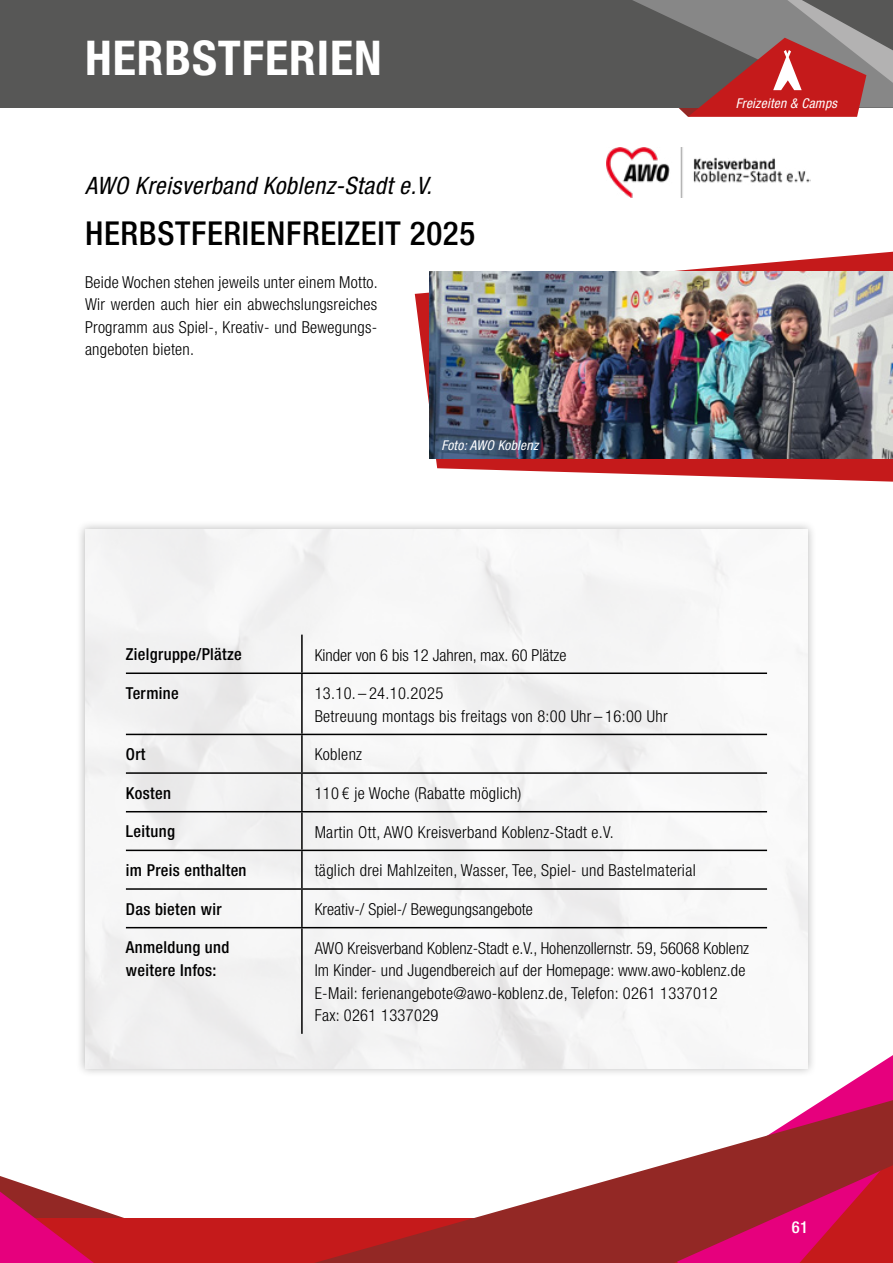
<style>
.page{position:relative;width:893px;height:1263px;background:#fff}
.page>*{position:absolute;margin:0;border:0;box-sizing:border-box;transform-origin:0 0}
.t1{font:700 condensed 48px "Helvetica Neue";letter-spacing:.02em;color:#fff}
.t2{font:500 condensed 33px "Helvetica Neue";letter-spacing:.02em;color:#000}
.t3{font:italic condensed 24px "Helvetica Neue";letter-spacing:.02em;color:#000}
.t4{font:300 condensed 16.5px/22.5px "Helvetica Neue";letter-spacing:.02em;color:#000}
.t5{font:500 condensed 16.5px/22.5px "Helvetica Neue";letter-spacing:.02em;color:#000}
.t6{font:300 condensed 16.5px "Helvetica Neue";color:#000}
.t7{font:500 condensed 16.5px "Helvetica Neue";color:#fff}
.t8{font:italic condensed 13.5px "Helvetica Neue";letter-spacing:.02em;color:#fff}
</style>
<div class="page">
<div style="left:0;top:0;width:893px;height:108px;background:#575756"></div>
<div style="left:0;top:1218px;width:893px;height:45px;background:#c51a1b"></div>
<svg style="left:849px;top:1055px;width:44px;height:28px"></svg>
<svg style="left:315px;top:1083px;width:578px;height:180px"></svg>
<svg style="left:0;top:1176px;width:124px;height:87px"></svg>
<svg style="left:616px;top:0;width:277px;height:148px"></svg>
<img style="left:606px;top:148px;width:204px;height:50px">
<svg style="left:415px;top:252px;width:478px;height:230px"></svg>
<img style="left:430px;top:272px;width:463px;height:186px">
<div style="left:76px;top:520px;width:741px;height:558px;background:#000;opacity:.27"></div>
<img style="left:85px;top:529px;width:723px;height:540px">
<hr style="left:301px;top:635px;width:2px;height:37px;background:#000">
<hr style="left:126px;top:672px;width:176px;height:2px;background:#000">
<hr style="left:302px;top:672px;width:465px;height:2px;background:#000">
<hr style="left:301px;top:674px;width:2px;height:60px;background:#000">
<hr style="left:126px;top:734px;width:176px;height:1px;background:#000">
<hr style="left:302px;top:734px;width:465px;height:1px;background:#000">
<hr style="left:301px;top:735px;width:2px;height:37px;background:#000">
<hr style="left:126px;top:772px;width:176px;height:2px;background:#000">
<hr style="left:302px;top:772px;width:465px;height:2px;background:#000">
<hr style="left:301px;top:774px;width:2px;height:37px;background:#000">
<hr style="left:126px;top:811px;width:176px;height:1px;background:#000">
<hr style="left:302px;top:811px;width:465px;height:1px;background:#000">
<hr style="left:301px;top:812px;width:2px;height:38px;background:#000">
<hr style="left:126px;top:850px;width:176px;height:1px;background:#000">
<hr style="left:302px;top:850px;width:465px;height:1px;background:#000">
<hr style="left:301px;top:851px;width:2px;height:37px;background:#000">
<hr style="left:126px;top:888px;width:176px;height:2px;background:#000">
<hr style="left:302px;top:888px;width:465px;height:2px;background:#000">
<hr style="left:301px;top:890px;width:2px;height:37px;background:#000">
<hr style="left:126px;top:927px;width:176px;height:1px;background:#000">
<hr style="left:302px;top:927px;width:465px;height:1px;background:#000">
<hr style="left:301px;top:928px;width:2px;height:106px;background:#000">
<h1 class="t1" style="left:85px;top:29px;width:298px">HERBSTFERIEN</h1>
<h3 class="t3" style="left:85px;top:172px;width:348px">AWO Kreisverband Koblenz-Stadt e.V.</h3>
<h2 class="t2" style="left:85px;top:214px;width:392px">HERBSTFERIENFREIZEIT 2025</h2>
<p class="t4" style="left:85px;top:270px;width:294px;text-align:justify">Beide Wochen stehen jeweils unter einem Motto.<br>Wir werden auch hier ein abwechslungsreiches Programm aus Spiel-, Kreativ- und Bewegungs&shy;angeboten bieten.</p>
<p class="t8" style="left:441px;top:438px;width:98px">Foto: AWO Koblenz</p>
<p class="t8" style="left:736px;top:95px;width:103px">Freizeiten &amp; Camps</p>
<p class="t5" style="left:126px;top:643px;width:117px">Zielgruppe/Plätze</p>
<p class="t6" style="left:315px;top:645px;width:253px">Kinder von 6 bis 12 Jahren, max. 60 Plätze</p>
<p class="t5" style="left:126px;top:682px;width:54px">Termine</p>
<p class="t4" style="left:315px;top:682px;width:354px">13.10.– 24.10.2025<br>Betreuung montags bis freitags von 8:00 Uhr – 16:00 Uhr</p>
<p class="t5" style="left:126px;top:743px;width:21px">Ort</p>
<p class="t4" style="left:315px;top:743px;width:49px">Koblenz</p>
<p class="t5" style="left:126px;top:781px;width:47px">Kosten</p>
<p class="t4" style="left:315px;top:782px;width:208px">110 € je Woche (Rabatte möglich)</p>
<p class="t5" style="left:126px;top:820px;width:51px">Leitung</p>
<p class="t4" style="left:315px;top:820px;width:300px">Martin Ott, AWO Kreisverband Koblenz-Stadt e.V.</p>
<p class="t5" style="left:126px;top:859px;width:122px">im Preis enthalten</p>
<p class="t4" style="left:315px;top:859px;width:383px">täglich drei Mahlzeiten, Wasser, Tee, Spiel- und Bastelmaterial</p>
<p class="t5" style="left:126px;top:897px;width:97px">Das bieten wir</p>
<p class="t6" style="left:315px;top:899px;width:220px">Kreativ-/ Spiel-/ Bewegungsangebote</p>
<p class="t5" style="left:126px;top:936px;width:105px">Anmeldung und weitere Infos:</p>
<p class="t4" style="left:315px;top:936px;width:436px">AWO Kreisverband Koblenz-Stadt e.V., Hohenzollernstr. 59, 56068 Koblenz Im Kinder- und Jugendbereich auf der Homepage: www.awo-koblenz.de E-Mail: ferienangebote@awo-koblenz.de, Telefon: 0261 1337012<br>Fax: 0261 1337029</p>
<p class="t7" style="left:792px;top:1217px;width:18px">61</p>
</div>
